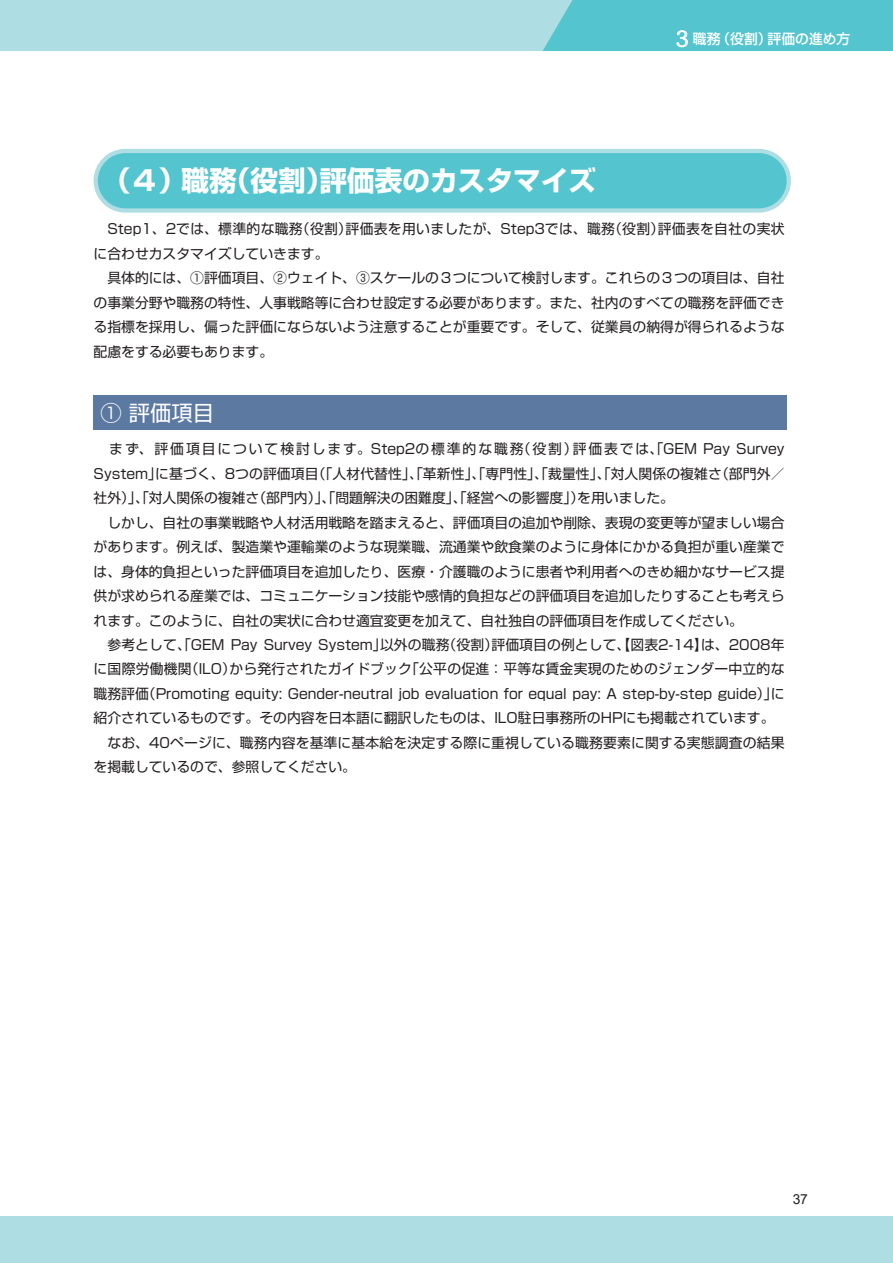
<style>
.page{position:relative;width:893px;height:1263px;background:#fff}
.page>*{position:absolute;margin:0;border:0;box-sizing:border-box;transform-origin:0 0}
.t1{font:700 27.6px "Shin Go Pro";color:#fff}
.t2{font:21.3px "Shin Go Pro";color:#fff}
.t3{font:13.8px/24.5px "Shin Go Pro";color:#231f20}
.t4{font:500 13.8px "Shin Go Pro";color:#fff}
.t5{font:13.8px "Arial";color:#231f20}
.s1{font-family:"Koz Min Pr 6 N";font-weight:400;font-size:21.3px}
</style>
<div class="page">
<div style="left:0;top:0;width:893px;height:51px;background:#aedee4"></div>
<div style="left:543px;top:0;width:350px;height:51px;background:#54c5cf"></div>
<div style="left:0;top:1216px;width:893px;height:47px;background:#aedee4"></div>
<div style="left:94px;top:395px;width:693px;height:34px;background:#5c79a2"></div>
<div style="left:96px;top:151px;width:693px;height:59px;background:#54c5cf;border-radius:30px"></div>
<div style="left:94px;top:149px;width:697px;height:64px;border:4px solid #aedee4;border-radius:30px"></div>
<h1 class="t1" style="left:103px;top:159px;width:494px">（４）職務（役割）評価表のカスタマイズ</h1>
<p class="t4" style="left:672px;top:27px;width:180px"><span class="s1">３</span>職務（役割）評価の進め方</p>
<p class="t3" style="left:94px;top:215px;width:693px">　Step1、2では、標準的な職務（役割）評価表を用いましたが、Step3では、職務（役割）評価表を自社の実状に合わせカスタマイズしていきます。<br>　具体的には、①評価項目、②ウェイト、③スケールの３つについて検討します。これらの３つの項目は、自社の事業分野や職務の特性、人事戦略等に合わせ設定する必要があります。また、社内のすべての職務を評価できる指標を採用し、偏った評価にならないよう注意することが重要です。そして、従業員の納得が得られるような配慮をする必要もあります。</p>
<h2 class="t2" style="left:101px;top:395px;width:115px">① 評価項目</h2>
<p class="t3" style="left:94px;top:435px;width:692px">　まず、評価項目について検討します。Step2の標準的な職務（役割）評価表では、「GEM Pay Survey System」に基づく、8つの評価項目（「人材代替性」、「革新性」、「専門性」、「裁量性」、「対人関係の複雑さ（部門外／社外）」、「対人関係の複雑さ（部門内）」、「問題解決の困難度」、「経営への影響度」）を用いました。<br>　しかし、自社の事業戦略や人材活用戦略を踏まえると、評価項目の追加や削除、表現の変更等が望ましい場合があります。例えば、製造業や運輸業のような現業職、流通業や飲食業のように身体にかかる負担が重い産業では、身体的負担といった評価項目を追加したり、医療・介護職のように患者や利用者へのきめ細かなサービス提供が求められる産業では、コミュニケーション技能や感情的負担などの評価項目を追加したりすることも考えられます。このように、自社の実状に合わせ適宜変更を加えて、自社独自の評価項目を作成してください。<br>　参考として、「GEM Pay Survey System」以外の職務（役割）評価項目の例として、【図表2-14】は、2008年に国際労働機関（ILO）から発行されたガイドブック「公平の促進：平等な賃金実現のためのジェンダー中立的な職務評価（Promoting equity: Gender-neutral job evaluation for equal pay: A step-by-step guide）」に紹介されているものです。その内容を日本語に翻訳したものは、ILO駐日事務所のHPにも掲載されています。　なお、40ページに、職務内容を基準に基本給を決定する際に重視している職務要素に関する実態調査の結果を掲載しているので、参照してください。</p>
<p class="t5" style="left:793px;top:1190px;width:17px">37</p>
</div>
